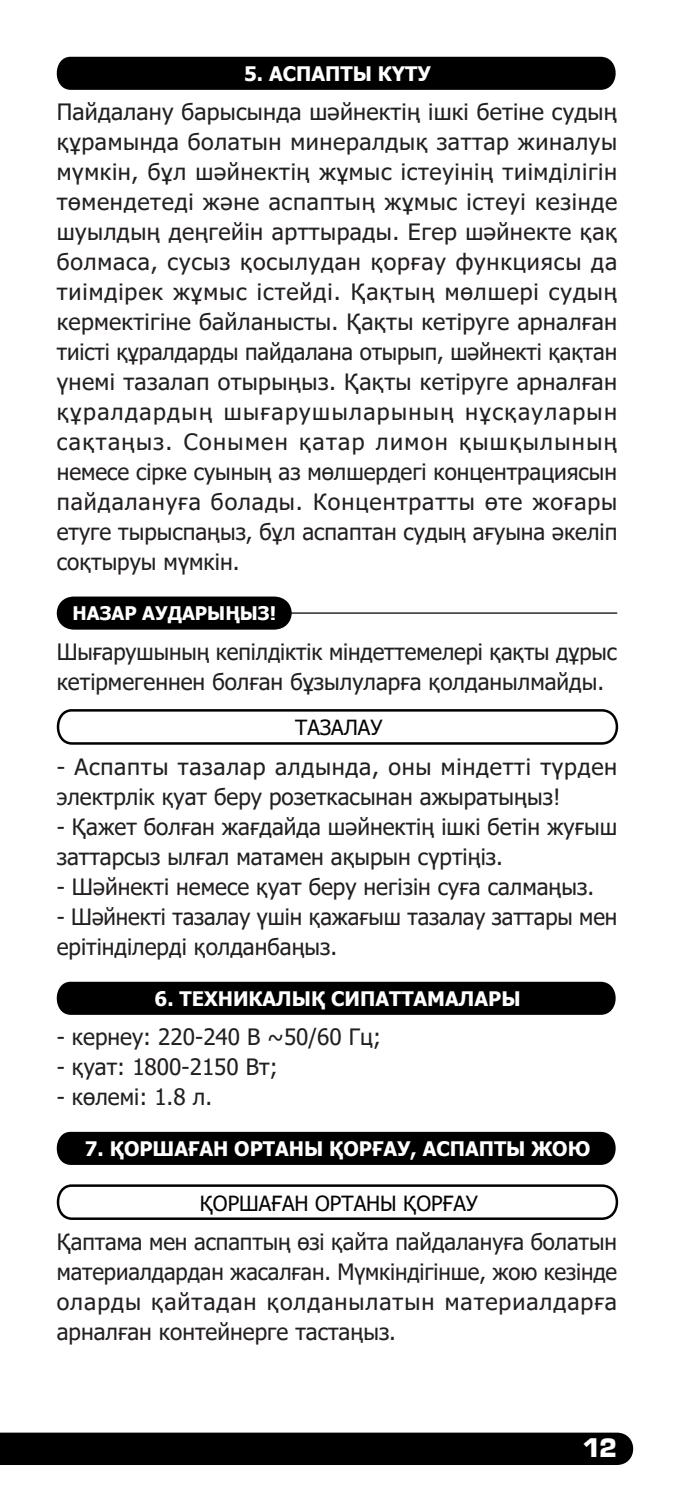
<style>
.page{position:relative;width:674px;height:1489px;background:#fff}
.page>*{position:absolute;margin:0;border:0;box-sizing:border-box;transform-origin:0 0}
.t1{font:700 25px "Europe";color:#fff}
.t2{font:22.5px/30px "Tahoma";color:#231f20}
.t3{font:20.75px "Tahoma";color:#040503}
.заголовок_1_каз{font:700 20px "Tahoma";color:#fff}
.заголовок_1_каз-2{font:700 18.75px "Tahoma";color:#fff}
</style>
<div class="page">
<div style="left:0;top:1432px;width:634px;height:32px;background:#000"></div>
<div style="left:56px;top:57px;width:560px;height:33px;background:#000"></div>
<svg style="left:56px;top:596px;width:242px;height:33px;background:#121212"></svg>
<hr style="left:285px;top:612px;width:332px;height:1px;background:#000">
<svg style="left:56px;top:709px;width:563px;height:36px"></svg>
<div style="left:56px;top:981px;width:560px;height:33px;background:#000"></div>
<div style="left:56px;top:1131px;width:560px;height:33px;background:#000"></div>
<svg style="left:56px;top:1184px;width:563px;height:36px"></svg>
<p class="заголовок_1_каз" style="left:244px;top:60px;width:188px">5. АСПАПТЫ КҮТУ</p>
<p class="t2" style="left:57px;top:98px;width:562px;text-align:justify">Пайдалану барысында шәйнектің ішкі бетіне судың құрамында болатын минералдық заттар жиналуы мүмкін, бұл шәйнектің жұмыс істеуінің тиімділігін төмендетеді және аспаптың жұмыс істеуі кезінде шуылдың деңгейін арттырады. Егер шәйнекте қақ болмаса, сусыз қосылудан қорғау функциясы да тиімдірек жұмыс істейді. Қақтың мөлшері судың кермектігіне байланысты. Қақты кетіруге арналған тиісті құралдарды пайдалана отырып, шәйнекті қақтан үнемі тазалап отырыңыз. Қақты кетіруге арналған құралдардың шығарушыларының нұсқауларын сақтаңыз. Сонымен қатар лимон қышқылының немесе сірке суының аз мөлшердегі концентрациясын пайдалануға болады. Концентратты өте жоғары етуге тырыспаңыз, бұл аспаптан судың ағуына әкеліп соқтыруы мүмкін.</p>
<p class="заголовок_1_каз-2" style="left:72px;top:600px;width:205px">НАЗАР АУДАРЫҢЫЗ!</p>
<p class="t2" style="left:57px;top:637px;width:561px">Шығарушының кепілдіктік міндеттемелері қақты дұрыс кетірмегеннен болған бұзылуларға қолданылмайды.</p>
<p class="t3" style="left:295px;top:713px;width:88px">ТАЗАЛАУ</p>
<p class="t2" style="left:57px;top:752px;width:561px">- Аспапты тазалар алдында, оны міндетті түрден электрлік қуат беру розеткасынан ажыратыңыз!</p>
<p class="t2" style="left:57px;top:812px;width:561px">- Қажет болған жағдайда шәйнектің ішкі бетін жуғыш заттарсыз ылғал матамен ақырын сүртіңіз.</p>
<p class="t2" style="left:57px;top:872px;width:538px">- Шәйнекті немесе қуат беру негізін суға салмаңыз.</p>
<p class="t2" style="left:57px;top:902px;width:561px">- Шәйнекті тазалау үшін қажағыш тазалау заттары мен ерітінділерді қолданбаңыз.</p>
<p class="заголовок_1_каз" style="left:154px;top:984px;width:367px">6. ТЕХНИКАЛЫҚ СИПАТТАМАЛАРЫ</p>
<p class="t2" style="left:57px;top:1022px;width:326px">- кернеу: 220-240 В ~50/60 Гц;</p>
<p class="t2" style="left:57px;top:1052px;width:222px">- қуат: 1800-2150 Вт;</p>
<p class="t2" style="left:57px;top:1082px;width:157px">- көлемі: 1.8 л.</p>
<p class="заголовок_1_каз" style="left:85px;top:1134px;width:506px">7. ҚОРШАҒАН ОРТАНЫ ҚОРҒАУ, АСПАПТЫ ЖОЮ</p>
<p class="t3" style="left:200px;top:1188px;width:279px">ҚОРШАҒАН ОРТАНЫ ҚОРҒАУ</p>
<p class="t2" style="left:57px;top:1227px;width:561px;text-align:justify">Қаптама мен аспаптың өзі қайта пайдалануға болатын материалдардан жасалған. Мүмкіндігінше, жою кезінде оларды қайтадан қолданылатын материалдарға арналған контейнерге тастаңыз.</p>
<p class="t1" style="left:582px;top:1432px;width:36px">12</p>
</div>
